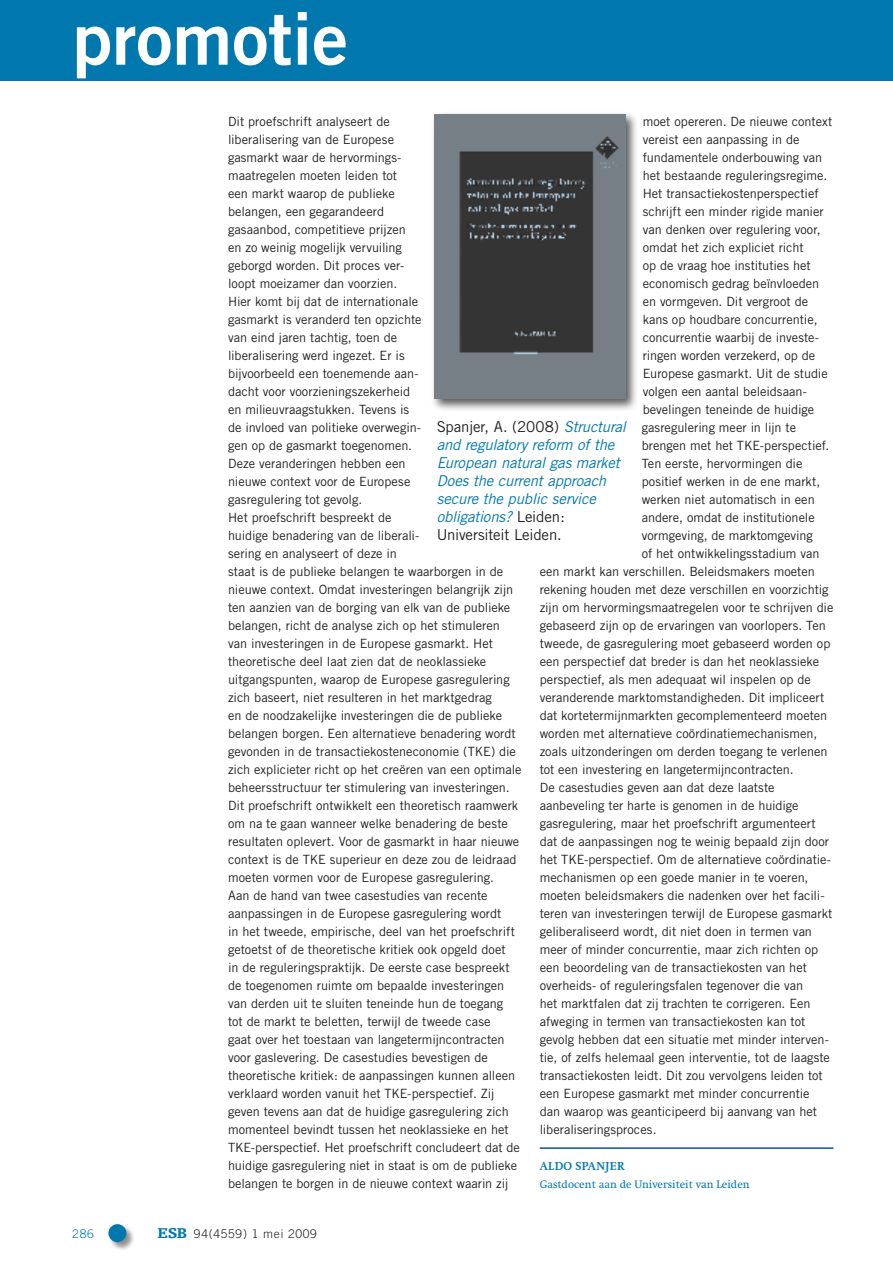
<style>
.page{position:relative;width:893px;height:1263px;background:#fff}
.page>*{position:absolute;margin:0;border:0;box-sizing:border-box;transform-origin:0 0}
.t1{font:72px "Trade Gothic Bold Two";color:#fff}
.t2{font:italic 15px/18px "Trade Gothic";letter-spacing:-.01em;color:#0078ae}
.t3{font:12.75px/18px "Trade Gothic";color:#231f20}
.t4{font:300 12px "Trade Gothic";letter-spacing:.06em;color:#231f20}
.t5{font:700 12px "Swift";letter-spacing:.04em;color:#0078ae}
.t6{font:300 12px "Trade Gothic";color:#0078ae}
.t7{font:11.25px "Swift";color:#0078ae}
.s1{font-style:normal;color:#231f20}
.s2{font-family:"Egyptienne F";font-weight:900;font-size:15px;color:#0078ae}
</style>
<div class="page">
<div style="left:108px;top:1224px;width:27px;height:27px;background:#231f20;opacity:.5"></div>
<div style="left:108px;top:1224px;width:18px;height:18px;background:#0078ae;border-radius:50%"></div>
<div style="left:0;top:0;width:893px;height:81px;background:#0078ae"></div>
<div style="left:431px;top:111px;width:207px;height:300px;background:#231f20;opacity:.75"></div>
<img style="left:434px;top:114px;width:192px;height:285px">
<hr style="left:540px;top:1147px;width:293px;height:2px;background:#005c87">
<h1 class="t1" style="left:72px;top:-6px;width:277px">promotie</h1>
<p class="t3" style="left:228px;top:112px;width:295px">Dit proefschrift analyseert de<br>liberalisering van de Europese<br>gasmarkt waar de hervormings-<br>maatregelen moeten leiden tot<br>een markt waarop de publieke<br>belangen, een gegarandeerd<br>gasaanbod, competitieve prijzen<br>en zo weinig mogelijk vervuiling<br>geborgd worden. Dit proces ver-<br>loopt moeizamer dan voorzien.<br>Hier komt bij dat de internationale<br>gasmarkt is veranderd ten opzichte<br>van eind jaren tachtig, toen de<br>liberalisering werd ingezet. Er is<br>bijvoorbeeld een toenemende aan-<br>dacht voor voorzieningszekerheid<br>en milieuvraagstukken. Tevens is<br>de invloed van politieke overwegin-<br>gen op de gasmarkt toegenomen.<br>Deze veranderingen hebben een<br>nieuwe context voor de Europese<br>gasregulering tot gevolg.<br>Het proefschrift bespreekt de<br>huidige benadering van de liberali-<br>sering en analyseert of deze in<br>staat is de publieke belangen te waarborgen in de nieuwe context. Omdat investeringen belangrijk zijn ten aanzien van de borging van elk van de publieke belangen, richt de analyse zich op het stimuleren van investeringen in de Europese gasmarkt. Het theoretische deel laat zien dat de neoklassieke uitgangspunten, waarop de Europese gasregulering zich baseert, niet resulteren in het marktgedrag<br>en de noodzakelijke investeringen die de publieke belangen borgen. Een alternatieve benadering wordt gevonden in de transactiekosteneconomie (TKE) die zich explicieter richt op het creëren van een optimale beheersstructuur ter stimulering van investeringen.<br>Dit proefschrift ontwikkelt een theoretisch raamwerk om na te gaan wanneer welke benadering de beste resultaten oplevert. Voor de gasmarkt in haar nieuwe context is de TKE superieur en deze zou de leidraad moeten vormen voor de Europese gasregulering.<br>Aan de hand van twee casestudies van recente aanpassingen in de Europese gasregulering wordt<br>in het tweede, empirische, deel van het proefschrift getoetst of de theoretische kritiek ook opgeld doet<br>in de reguleringspraktijk. De eerste case bespreekt de toegenomen ruimte om bepaalde investeringen van derden uit te sluiten teneinde hun de toegang<br>tot de markt te beletten, terwijl de tweede case<br>gaat over het toestaan van langetermijncontracten voor gaslevering. De casestudies bevestigen de theoretische kritiek: de aanpassingen kunnen alleen verklaard worden vanuit het TKE-perspectief. Zij geven tevens aan dat de huidige gasregulering zich momenteel bevindt tussen het neoklassieke en het TKE-perspectief. Het proefschrift concludeert dat de huidige gasregulering niet in staat is om de publieke belangen te borgen in de nieuwe context waarin zij</p>
<p class="t3" style="left:643px;top:112px;width:191px">moet opereren. De nieuwe context</p>
<p class="t3" style="left:643px;top:130px;width:158px">vereist een aanpassing in de</p>
<p class="t3" style="left:643px;top:148px;width:181px">fundamentele onderbouwing van</p>
<p class="t3" style="left:643px;top:166px;width:186px">het bestaande reguleringsregime.</p>
<p class="t3" style="left:643px;top:184px;width:177px">Het transactiekostenperspectief</p>
<p class="t3" style="left:643px;top:202px;width:183px">schrijft een minder rigide manier</p>
<p class="t3" style="left:643px;top:220px;width:180px">van denken over regulering voor,</p>
<p class="t3" style="left:643px;top:238px;width:163px">omdat het zich expliciet richt</p>
<p class="t3" style="left:643px;top:256px;width:169px">op de vraag hoe instituties het</p>
<p class="t3" style="left:643px;top:274px;width:178px">economisch gedrag beïnvloeden</p>
<p class="t3" style="left:643px;top:292px;width:167px">en vormgeven. Dit vergroot de</p>
<p class="t3" style="left:643px;top:310px;width:176px">kans op houdbare concurrentie,</p>
<p class="t3" style="left:643px;top:328px;width:178px">concurrentie waarbij de investe-</p>
<p class="t3" style="left:643px;top:346px;width:174px">ringen worden verzekerd, op de</p>
<p class="t3" style="left:643px;top:364px;width:186px">Europese gasmarkt. Uit de studie</p>
<p class="t3" style="left:643px;top:382px;width:166px">volgen een aantal beleidsaan-</p>
<p class="t3" style="left:643px;top:400px;width:173px">bevelingen teneinde de huidige</p>
<p class="t3" style="left:642px;top:418px;width:156px">gasregulering meer in lijn te</p>
<p class="t3" style="left:642px;top:436px;width:189px">brengen met het TKE-perspectief.</p>
<p class="t3" style="left:642px;top:454px;width:162px">Ten eerste, hervormingen die</p>
<p class="t3" style="left:642px;top:472px;width:180px">positief werken in de ene markt,</p>
<p class="t3" style="left:642px;top:490px;width:174px">werken niet automatisch in een</p>
<p class="t3" style="left:642px;top:508px;width:174px">andere, omdat de institutionele</p>
<p class="t3" style="left:642px;top:526px;width:173px">vormgeving, de marktomgeving</p>
<p class="t3" style="left:642px;top:544px;width:179px">of het ontwikkelingsstadium van</p>
<p class="t3" style="left:540px;top:562px;width:277px">een markt kan verschillen. Beleidsmakers moeten</p>
<p class="t3" style="left:540px;top:580px;width:290px">rekening houden met deze verschillen en voorzichtig</p>
<p class="t3" style="left:540px;top:598px;width:295px">zijn om hervormingsmaatregelen voor te schrijven die</p>
<p class="t3" style="left:540px;top:616px;width:288px">gebaseerd zijn op de ervaringen van voorlopers. Ten</p>
<p class="t3" style="left:540px;top:634px;width:292px">tweede, de gasregulering moet gebaseerd worden op</p>
<p class="t3" style="left:540px;top:652px;width:281px">een perspectief dat breder is dan het neoklassieke</p>
<p class="t3" style="left:540px;top:670px;width:273px">perspectief, als men adequaat wil inspelen op de</p>
<p class="t3" style="left:540px;top:688px;width:286px">veranderende marktomstandigheden. Dit impliceert</p>
<p class="t3" style="left:540px;top:706px;width:289px">dat kortetermijnmarkten gecomplementeerd moeten</p>
<p class="t3" style="left:540px;top:724px;width:279px">worden met alternatieve coördinatiemechanismen,</p>
<p class="t3" style="left:540px;top:742px;width:289px">zoals uitzonderingen om derden toegang te verlenen</p>
<p class="t3" style="left:540px;top:760px;width:256px">tot een investering en langetermijncontracten.</p>
<p class="t3" style="left:540px;top:778px;width:236px">De casestudies geven aan dat deze laatste</p>
<p class="t3" style="left:540px;top:796px;width:260px">aanbeveling ter harte is genomen in de huidige</p>
<p class="t3" style="left:540px;top:814px;width:278px">gasregulering, maar het proefschrift argumenteert</p>
<p class="t3" style="left:540px;top:832px;width:291px">dat de aanpassingen nog te weinig bepaald zijn door</p>
<p class="t3" style="left:540px;top:850px;width:292px">het TKE-perspectief. Om de alternatieve coördinatie-</p>
<p class="t3" style="left:540px;top:868px;width:270px">mechanismen op een goede manier in te voeren,</p>
<p class="t3" style="left:540px;top:886px;width:286px">moeten beleidsmakers die nadenken over het facili-</p>
<p class="t3" style="left:540px;top:904px;width:294px">teren van investeringen terwijl de Europese gasmarkt</p>
<p class="t3" style="left:540px;top:922px;width:274px">geliberaliseerd wordt, dit niet doen in termen van</p>
<p class="t3" style="left:540px;top:940px;width:280px">meer of minder concurrentie, maar zich richten op</p>
<p class="t3" style="left:540px;top:958px;width:269px">een beoordeling van de transactiekosten van het</p>
<p class="t3" style="left:540px;top:976px;width:265px">overheids- of reguleringsfalen tegenover die van</p>
<p class="t3" style="left:540px;top:994px;width:272px">het marktfalen dat zij trachten te corrigeren. Een</p>
<p class="t3" style="left:540px;top:1012px;width:267px">afweging in termen van transactiekosten kan tot</p>
<p class="t3" style="left:540px;top:1030px;width:291px">gevolg hebben dat een situatie met minder interven-</p>
<p class="t3" style="left:540px;top:1048px;width:292px">tie, of zelfs helemaal geen interventie, tot de laagste</p>
<p class="t3" style="left:540px;top:1066px;width:285px">transactiekosten leidt. Dit zou vervolgens leiden tot</p>
<p class="t3" style="left:540px;top:1084px;width:271px">een Europese gasmarkt met minder concurrentie</p>
<p class="t3" style="left:540px;top:1102px;width:279px">dan waarop was geanticipeerd bij aanvang van het</p>
<p class="t3" style="left:540px;top:1120px;width:118px">liberaliseringsproces.</p>
<p class="t5" style="left:540px;top:1160px;width:79px">ALDO SPANJER</p>
<p class="t7" style="left:540px;top:1178px;width:212px">Gastdocent aan de Universiteit van Leiden</p>
<p class="t2" style="left:437px;top:417px;width:191px"><span class="s1">Spanjer, A. (2008)</span> Structural and regulatory reform of the<br>European natural gas market<br>Does the current approach secure the public service obligations? <span class="s1">Leiden:<br>Universiteit Leiden.</span></p>
<p class="t6" style="left:72px;top:1226px;width:23px">286</p>
<p class="t4" style="left:157px;top:1226px;width:161px"><span class="s2">ESB</span> 94(4559) 1 mei 2009</p>
</div>
